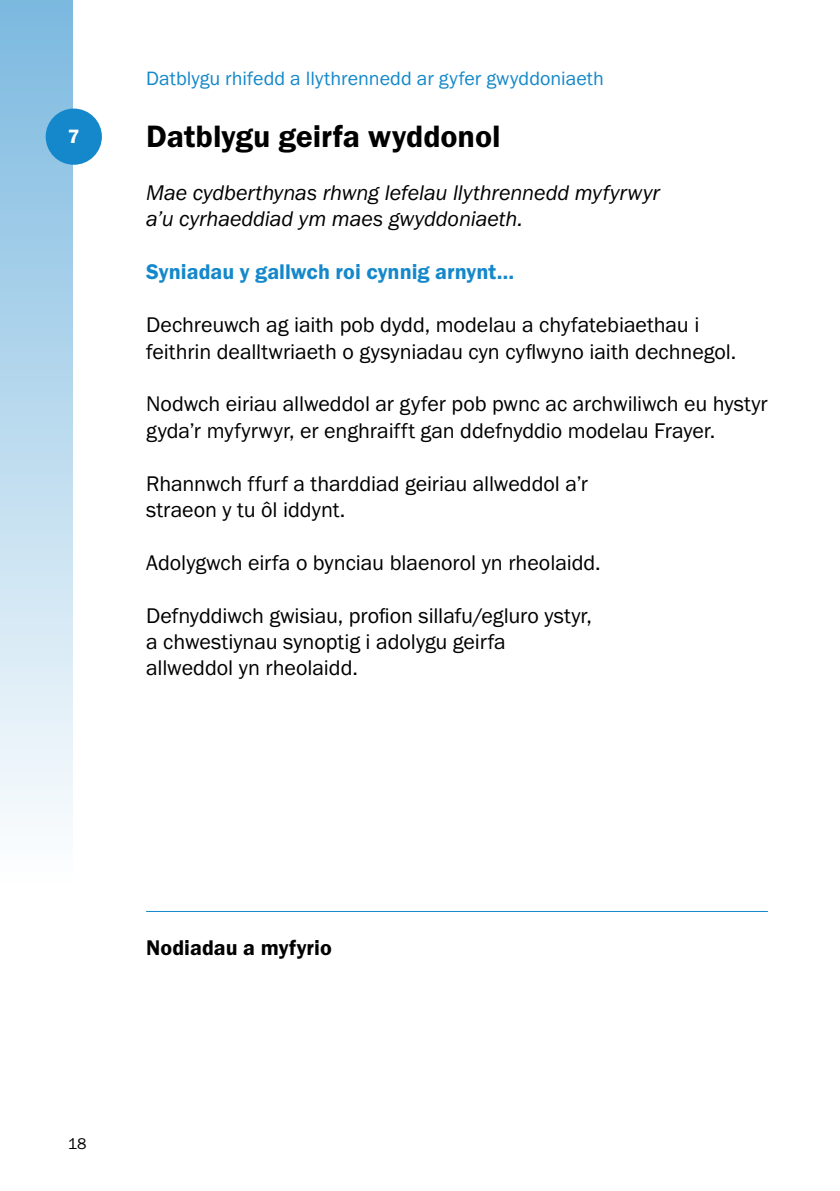
<style>
.page{position:relative;width:840px;height:1191px;background:#fff}
.page>*{position:absolute;margin:0;border:0;box-sizing:border-box;transform-origin:0 0}
.t1{font:32px "Franklin Gothic URW Dem";letter-spacing:-.005em;color:#000}
.t2{font:22px/26.4px "Franklin Gothic URW Boo";color:#000}
.t3{font:22px/26.4px "Franklin Gothic URW Boo Ita";letter-spacing:-.005em;color:#000}
.t4{font:22px "Franklin Gothic URW Dem";color:#1488ca}
.t5{font:22px "Franklin Gothic URW Dem";color:#000}
.t6{font:20px "Franklin Gothic URW Boo";color:#1488ca}
.t7{font:20px "Franklin Gothic URW Dem";color:#fff}
.t8{font:16px "Franklin Gothic URW Boo";color:#000}
</style>
<div class="page">
<img style="left:0;top:0;width:72px;height:820px">
<div style="left:46px;top:109px;width:56px;height:56px;background:#1488ca;border-radius:50%"></div>
<hr style="left:146px;top:911px;width:621px;height:1px;background:#1488ca">
<p class="t7" style="left:68px;top:124px;width:13px">7</p>
<p class="t6" style="left:146px;top:66px;width:459px">Datblygu rhifedd a llythrennedd ar gyfer gwyddoniaeth</p>
<h1 class="t1" style="left:146px;top:117px;width:355px">Datblygu geirfa wyddonol</h1>
<p class="t3" style="left:146px;top:179px;width:515px">Mae cydberthynas rhwng lefelau llythrennedd myfyrwyr a’u cyrhaeddiad ym maes gwyddoniaeth.</p>
<p class="t4" style="left:146px;top:258px;width:369px">Syniadau y gallwch roi cynnig arnynt…</p>
<p class="t2" style="left:146px;top:311px;width:591px">Dechreuwch ag iaith pob dydd, modelau a chyfatebiaethau i feithrin dealltwriaeth o gysyniadau cyn cyflwyno iaith dechnegol.</p>
<p class="t2" style="left:146px;top:390px;width:623px">Nodwch eiriau allweddol ar gyfer pob pwnc ac archwiliwch eu hystyr gyda’r myfyrwyr, er enghraifft gan ddefnyddio modelau Frayer.</p>
<p class="t2" style="left:146px;top:469px;width:443px">Rhannwch ffurf a tharddiad geiriau allweddol a’r straeon y tu ôl iddynt.</p>
<p class="t2" style="left:146px;top:549px;width:456px">Adolygwch eirfa o bynciau blaenorol yn rheolaidd.</p>
<p class="t2" style="left:146px;top:601px;width:447px">Defnyddiwch gwisiau, profion sillafu/egluro ystyr, a chwestiynau synoptig i adolygu geirfa allweddol yn rheolaidd.</p>
<p class="t5" style="left:146px;top:934px;width:187px">Nodiadau a myfyrio</p>
<p class="t8" style="left:68px;top:1133px;width:20px">18</p>
</div>
